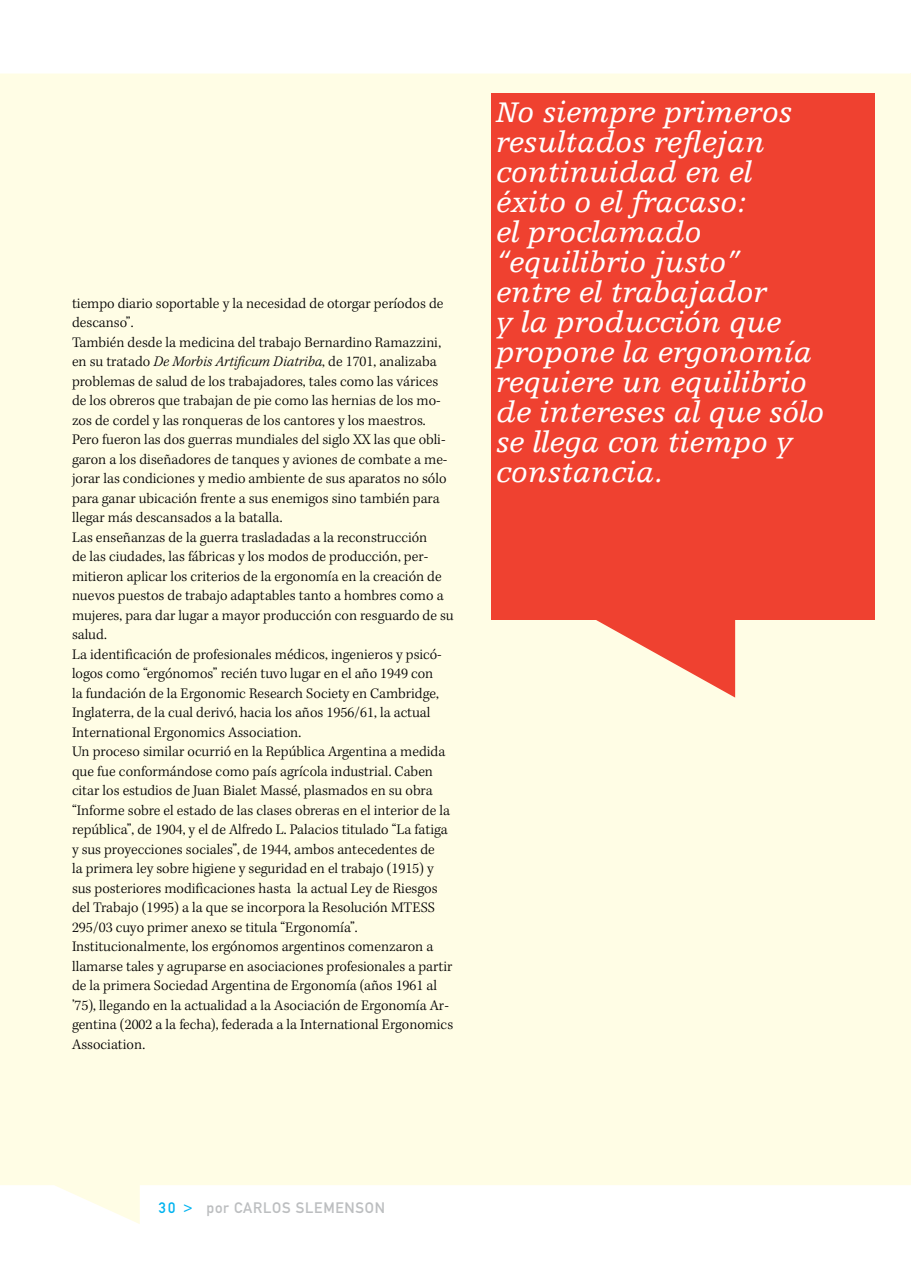
<style>
.page{position:relative;width:911px;height:1263px;background:#fff}
.page>*{position:absolute;margin:0;border:0;box-sizing:border-box;transform-origin:0 0}
.t1{font:italic 30px/30px "Egyptienne F";color:#fff}
.t2{font:300 15px/19.5px "Kepler Std";color:#000}
.t3{font:15px "DIN Mittelschrift";letter-spacing:.05em;color:#bcbec0}
.s1{font-style:italic}
.s2{color:#00b3f0}
</style>
<div class="page">
<div style="left:0;top:73px;width:911px;height:1151px;background:#fffde5"></div>
<div style="left:491px;top:93px;width:384px;height:527px;background:#ef4130"></div>
<svg style="left:595px;top:620px;width:140px;height:78px;background:#f7a08c"></svg>
<p class="t2" style="left:72px;top:294px;width:383px">tiempo diario soportable y la necesidad de otorgar períodos de descanso”.<br>También desde la medicina del trabajo Bernardino Ramazzini, en su tratado <span class="s1">De Morbis Artificum Diatriba</span>, de 1701, analizaba problemas de salud de los trabajadores, tales como las várices de los obreros que trabajan de pie como las hernias de los mo&shy;zos de cordel y las ronqueras de los cantores y los maestros.<br>Pero fueron las dos guerras mundiales del siglo XX las que obli&shy;garon a los diseñadores de tanques y aviones de combate a me&shy;jorar las condiciones y medio ambiente de sus aparatos no sólo para ganar ubicación frente a sus enemigos sino también para llegar más descansados a la batalla.<br>Las enseñanzas de la guerra trasladadas a la reconstrucción<br>de las ciudades, las fábricas y los modos de producción, per&shy;mitieron aplicar los criterios de la ergonomía en la creación de nuevos puestos de trabajo adaptables tanto a hombres como a mujeres, para dar lugar a mayor producción con resguardo de su salud.<br>La identificación de profesionales médicos, ingenieros y psicó&shy;logos como “ergónomos” recién tuvo lugar en el año 1949 con<br>la fundación de la Ergonomic Research Society en Cambridge, Inglaterra, de la cual derivó, hacia los años 1956/61, la actual International Ergonomics Association.<br>Un proceso similar ocurrió en la República Argentina a medida que fue conformándose como país agrícola industrial. Caben citar los estudios de Juan Bialet Massé, plasmados en su obra “Informe sobre el estado de las clases obreras en el interior de la república”, de 1904, y el de Alfredo L. Palacios titulado “La fatiga y sus proyecciones sociales”, de 1944, ambos antecedentes de<br>la primera ley sobre higiene y seguridad en el trabajo (1915) y sus posteriores modificaciones hasta la actual Ley de Riesgos del Trabajo (1995) a la que se incorpora la Resolución MTESS 295/03 cuyo primer anexo se titula “Ergonomía”.<br>Institucionalmente, los ergónomos argentinos comenzaron a llamarse tales y agruparse en asociaciones profesionales a partir de la primera Sociedad Argentina de Ergonomía (años 1961 al ’75), llegando en la actualidad a la Asociación de Ergonomía Ar&shy;gentina (2002 a la fecha), federada a la International Ergonomics Association.</p>
<p class="t1" style="left:496px;top:97px;width:330px">No siempre primeros resultados reflejan continuidad en el éxito o el fracaso:<br>el proclamado “equilibrio justo”<br>entre el trabajador<br>y la producción que propone la ergonomía requiere un equilibrio de intereses al que sólo se llega con tiempo y constancia.</p>
<p class="t3" style="left:159px;top:1199px;width:228px"><span class="s2">30 &gt;</span> POR CARLOS SLEMENSON</p>
</div>
